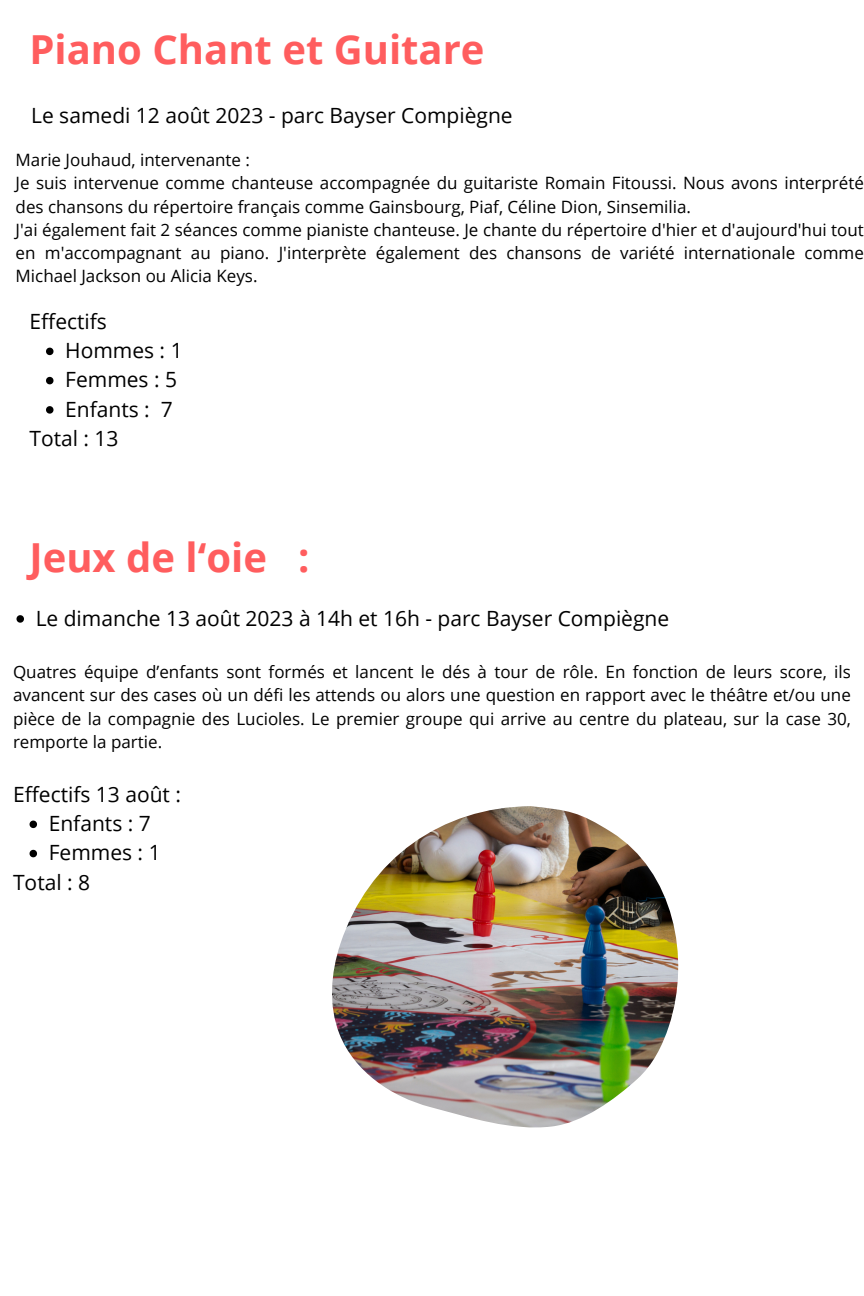
<style>
.page{position:relative;width:864px;height:1296px;background:#fff}
.page>*{position:absolute;margin:0;border:0;box-sizing:border-box;transform-origin:0 0}
.t1{font:700 40px "Open Sans";color:#ff5d5e}
.t2{font:21px "Open Sans";color:#000}
.t3{font:17px/23.2px "Open Sans";color:#000;text-align:justify}
</style>
<div class="page">
<svg style="left:46px;top:348px;width:8px;height:7px"></svg>
<svg style="left:46px;top:377px;width:8px;height:7px"></svg>
<svg style="left:46px;top:406px;width:8px;height:8px"></svg>
<svg style="left:16px;top:615px;width:8px;height:8px"></svg>
<svg style="left:30px;top:821px;width:7px;height:7px"></svg>
<svg style="left:30px;top:850px;width:7px;height:7px"></svg>
<img style="left:332px;top:806px;width:347px;height:321px">
<p class="t1" style="left:30px;top:21px;width:457px">Piano Chant et Guitare</p>
<p class="t2" style="left:31px;top:100px;width:483px">Le samedi 12 août 2023 - parc Bayser Compiègne</p>
<p class="t3" style="left:16px;top:148px;width:236px">Marie Jouhaud, intervenante :</p>
<p class="t3" style="left:16px;top:171px;width:850px">Je suis intervenue comme chanteuse accompagnée du guitariste Romain Fitoussi. Nous avons interprété des chansons du répertoire français comme Gainsbourg, Piaf, Céline Dion, Sinsemilia.</p>
<p class="t3" style="left:16px;top:218px;width:850px">J'ai également fait 2 séances comme pianiste chanteuse. Je chante du répertoire d'hier et d'aujourd'hui tout en m'accompagnant au piano. J'interprète également des chansons de variété internationale comme Michael Jackson ou Alicia Keys.</p>
<p class="t2" style="left:30px;top:306px;width:79px">Effectifs</p>
<p class="t2" style="left:65px;top:336px;width:119px">Hommes : 1</p>
<p class="t2" style="left:65px;top:365px;width:113px">Femmes : 5</p>
<p class="t2" style="left:65px;top:394px;width:109px">Enfants : 7</p>
<p class="t2" style="left:30px;top:423px;width:91px">Total : 13</p>
<p class="t1" style="left:30px;top:529px;width:282px">Jeux de l‘oie :</p>
<p class="t2" style="left:36px;top:603px;width:635px">Le dimanche 13 août 2023 à 14h et 16h - parc Bayser Compiègne</p>
<p class="t3" style="left:13px;top:660px;width:839px">Quatres équipe d’enfants sont formés et lancent le dés à tour de rôle. En fonction de leurs score, ils avancent sur des cases où un défi les attends ou alors une question en rapport avec le théâtre et/ou une pièce de la compagnie des Lucioles. Le premier groupe qui arrive au centre du plateau, sur la case 30, remporte la partie.</p>
<p class="t2" style="left:13px;top:779px;width:170px">Effectifs 13 août :</p>
<p class="t2" style="left:49px;top:809px;width:104px">Enfants : 7</p>
<p class="t2" style="left:49px;top:838px;width:113px">Femmes : 1</p>
<p class="t2" style="left:13px;top:867px;width:79px">Total : 8</p>
</div>
